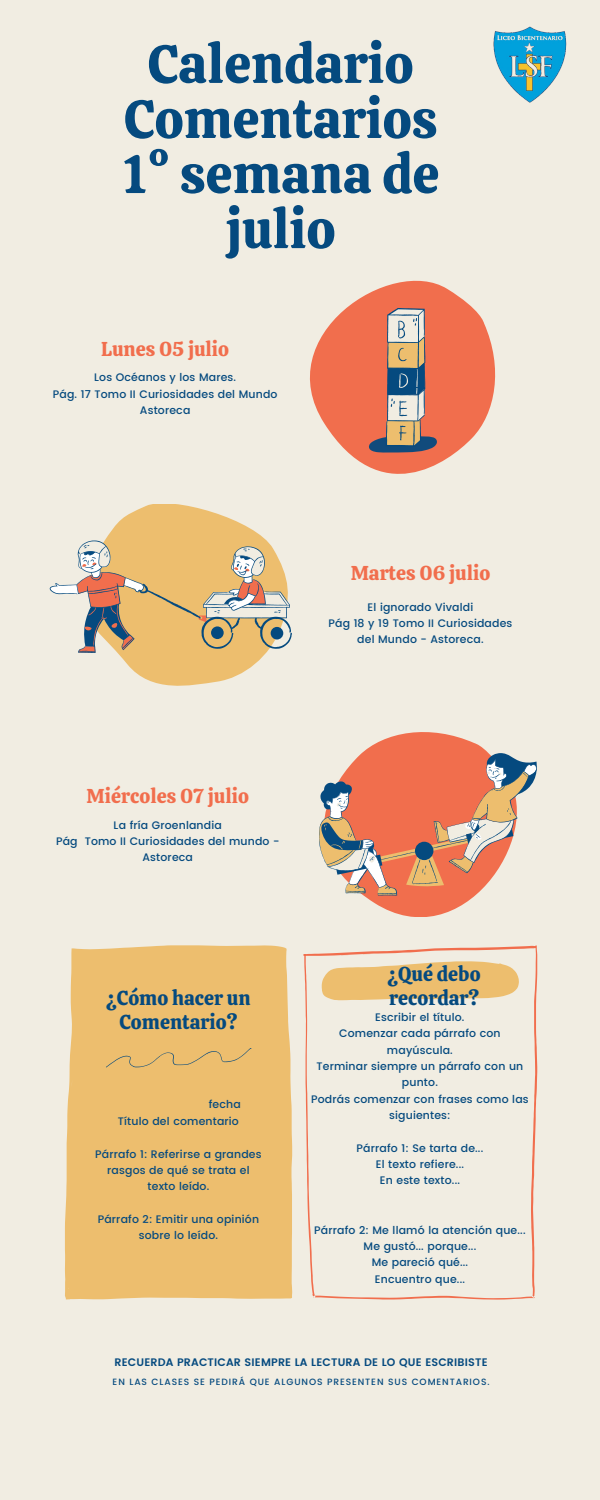
<style>
.page{position:relative;width:600px;height:1500px;background:#f1ede2}
.page>*{position:absolute;margin:0;border:0;box-sizing:border-box;transform-origin:0 0}
.t1{font:53.8px/55.1px "Calistoga";color:#054a7f;text-align:center}
.t2{font:20px "Calistoga";color:#f16e4d}
.t3{font:20px/23.9px "Calistoga";color:#054a7f;text-align:center}
.t4{font:500 10.9px/16.4px "Poppins";letter-spacing:.015em;color:#054a7f;text-align:center}
.t5{font:600 10.9px "Poppins";letter-spacing:.015em;color:#054a7f}
.t6{font:500 9.1px "Poppins";letter-spacing:.1em;color:#054a7f}
</style>
<div class="page">
<svg style="left:362px;top:732px;width:126px;height:185px;fill:#f16e4d"></svg>
<svg style="left:106px;top:504px;width:160px;height:182px;fill:#edbe6e"></svg>
<svg style="left:319px;top:753px;width:218px;height:143px"></svg>
<svg style="left:50px;top:538px;width:242px;height:115px"></svg>
<svg style="left:310px;top:280px;width:185px;height:194px"></svg>
<div style="left:65px;top:945px;width:227px;height:354px;background:#edbe6e"></div>
<svg style="left:303px;top:945px;width:234px;height:355px"></svg>
<svg style="left:322px;top:961px;width:197px;height:39px;background:#edc57f"></svg>
<svg style="left:106px;top:1048px;width:145px;height:20px;background:#e4b96e"></svg>
<img style="left:493px;top:26px;width:74px;height:77px">
<p class="t1" style="left:148px;top:37px;width:268px">Calendario</p>
<p class="t1" style="left:124px;top:92px;width:315px">Comentarios</p>
<p class="t1" style="left:122px;top:147px;width:319px">1° semana de julio</p>
<p class="t2" style="left:101px;top:336px;width:129px">Lunes 05 julio</p>
<p class="t4" style="left:94px;top:369px;width:143px">Los Océanos y los Mares.</p>
<p class="t4" style="left:53px;top:386px;width:226px">Pág. 17 Tomo II Curiosidades del Mundo<br>Astoreca</p>
<p class="t2" style="left:351px;top:560px;width:141px">Martes 06 julio</p>
<p class="t4" style="left:368px;top:599px;width:107px">El ignorado Vivaldi</p>
<p class="t4" style="left:328px;top:615px;width:186px">Pág 18 y 19 Tomo II Curiosidades del Mundo - Astoreca.</p>
<p class="t2" style="left:87px;top:783px;width:164px">Miércoles 07 julio</p>
<p class="t4" style="left:114px;top:817px;width:110px">La fría Groenlandia</p>
<p class="t4" style="left:56px;top:833px;width:225px">Pág Tomo II Curiosidades del mundo -<br>Astoreca</p>
<p class="t3" style="left:106px;top:986px;width:146px">¿Cómo hacer un<br>Comentario?</p>
<p class="t4" style="left:209px;top:1096px;width:34px">fecha</p>
<p class="t4" style="left:118px;top:1113px;width:122px">Título del comentario</p>
<p class="t4" style="left:95px;top:1146px;width:168px">Párrafo 1: Referirse a grandes rasgos de qué se trata el texto leído.</p>
<p class="t4" style="left:98px;top:1211px;width:163px">Párrafo 2: Emitir una opinión sobre lo leído.</p>
<p class="t3" style="left:388px;top:962px;width:94px;text-align:left">¿Qué debo recordar?</p>
<p class="t4" style="left:375px;top:1009px;width:91px">Escribir el título.</p>
<p class="t4" style="left:339px;top:1025px;width:163px">Comenzar cada párrafo con mayúscula.</p>
<p class="t4" style="left:316px;top:1058px;width:208px">Terminar siempre un párrafo con un punto.</p>
<p class="t4" style="left:311px;top:1091px;width:219px">Podrás comenzar con frases como las siguientes:</p>
<p class="t4" style="left:357px;top:1140px;width:128px">Párrafo 1: Se tarta de...</p>
<p class="t4" style="left:376px;top:1156px;width:90px">El texto refiere...</p>
<p class="t4" style="left:380px;top:1172px;width:82px">En este texto...</p>
<p class="t4" style="left:314px;top:1222px;width:213px">Párrafo 2: Me llamó la atención que...</p>
<p class="t4" style="left:364px;top:1238px;width:114px">Me gustó... porque...</p>
<p class="t4" style="left:372px;top:1254px;width:98px">Me pareció qué...</p>
<p class="t4" style="left:375px;top:1271px;width:92px">Encuentro que...</p>
<p class="t5" style="left:115px;top:1356px;width:375px">RECUERDA PRACTICAR SIEMPRE LA LECTURA DE LO QUE ESCRIBISTE</p>
<p class="t6" style="left:113px;top:1376px;width:378px">EN LAS CLASES SE PEDIRÁ QUE ALGUNOS PRESENTEN SUS COMENTARIOS.</p>
</div>
